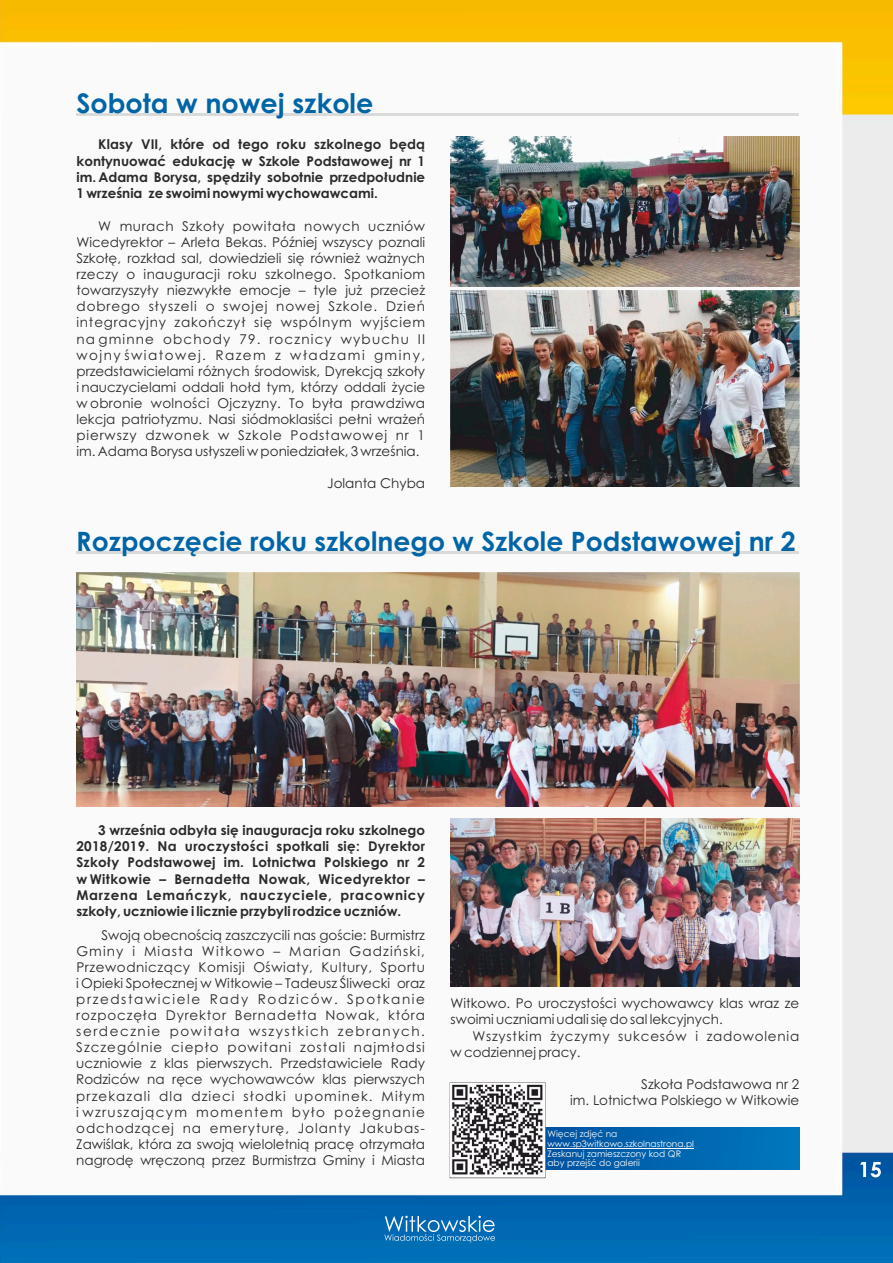
<style>
.page{position:relative;width:893px;height:1263px;background:#fff}
.page>*{position:absolute;margin:0;border:0;box-sizing:border-box;transform-origin:0 0}
.t1{font:700 27px "Century Gothic";color:#0065a7}
.t2{font:700 26.7px "Century Gothic";color:#0065a7}
.t3{font:13.5px/16px "Century Gothic";color:#2a2a29;text-align:justify}
.t4{font:700 13.5px/16.4px "Century Gothic";color:#2a2a29;text-align:justify}
.t5{font:13.5px/16px "Century Gothic";letter-spacing:.06em;color:#2a2a29}
.t6{font:9px/9.6px "Century Gothic";color:#fefefe}
</style>
<div class="page">
<img style="left:0;top:0;width:893px;height:1263px">
<svg style="left:860px;top:1162px;width:21px;height:15px"></svg>
<svg style="left:384px;top:1216px;width:111px;height:26px;background:#3386c1"></svg>
<hr style="left:77px;top:114px;width:722px;height:2px;background:#d9dada">
<hr style="left:76px;top:551px;width:723px;height:2px;background:#d9dada">
<div style="left:544px;top:1127px;width:255px;height:43px;background:linear-gradient(to right,#0053a0,#0077be)"></div>
<hr style="left:547px;top:1148px;width:147px;height:1px;background:#fefefe">
<svg style="left:449px;top:1082px;width:97px;height:96px"></svg>
<img style="left:451px;top:136px;width:348px;height:151px">
<img style="left:451px;top:290px;width:348px;height:196px">
<img style="left:451px;top:818px;width:348px;height:169px">
<img style="left:76px;top:573px;width:723px;height:234px">
<img style="left:451px;top:1084px;width:93px;height:93px">
<h1 class="t1" style="left:76px;top:93px;width:299px">Sobota w nowej szkole</h1>
<p class="t4" style="left:77px;top:138px;width:350px;text-indent:22px">Klasy VII, które od tego roku szkolnego będą kontynuować edukację w Szkole Podstawowej nr 1 im. Adama Borysa, spędziły sobotnie przedpołudnie 1 września ze swoimi nowymi wychowawcami.</p>
<p class="t3" style="left:76px;top:219px;width:350px;text-indent:22px">W murach Szkoły powitała nowych uczniów Wicedyrektor – Arleta Bekas. Później wszyscy poznali Szkołę, rozkład sal, dowiedzieli się również ważnych rzeczy o inauguracji roku szkolnego. Spotkaniom towarzyszyły niezwykłe emocje – tyle już przecież dobrego słyszeli o swojej nowej Szkole. Dzień integracyjny zakończył się wspólnym wyjściem na gminne obchody 79. rocznicy wybuchu II wojny światowej. Razem z władzami gminy, przedstawicielami różnych środowisk, Dyrekcją szkoły i nauczycielami oddali hołd tym, którzy oddali życie w obronie wolności Ojczyzny. To była prawdziwa lekcja patriotyzmu. Nasi siódmoklasiści pełni wrażeń pierwszy dzwonek w Szkole Podstawowej nr 1 im. Adama Borysa usłyszeli w poniedziałek, 3 września.</p>
<p class="t3" style="left:327px;top:477px;width:99px">Jolanta Chyba</p>
<h2 class="t2" style="left:76px;top:531px;width:721px">Rozpoczęcie roku szkolnego w Szkole Podstawowej nr 2</h2>
<p class="t4" style="left:76px;top:823px;width:350px;text-indent:22px">3 września odbyła się inauguracja roku szkolnego 2018/2019. Na uroczystości spotkali się: Dyrektor Szkoły Podstawowej im. Lotnictwa Polskiego nr 2 w Witkowie – Bernadetta Nowak, Wicedyrektor – Marzena Lemańczyk, nauczyciele, pracownicy szkoły, uczniowie i licznie przybyli rodzice uczniów.</p>
<p class="t3" style="left:76px;top:928px;width:350px;text-indent:25px">Swoją obecnością zaszczycili nas goście: Burmistrz Gminy i Miasta Witkowo – Marian Gadziński, Przewodniczący Komisji Oświaty, Kultury, Sportu i Opieki Społecznej w Witkowie – Tadeusz Śliwecki oraz przedstawiciele Rady Rodziców. Spotkanie rozpoczęła Dyrektor Bernadetta Nowak, która serdecznie powitała wszystkich zebranych.<br>Szczególnie ciepło powitani zostali najmłodsi uczniowie z klas pierwszych. Przedstawiciele Rady Rodziców na ręce wychowawców klas pierwszych przekazali dla dzieci słodki upominek. Miłym i wzruszającym momentem było pożegnanie odchodzącej na emeryturę, Jolanty Jakubas-Zawiślak, która za swoją wieloletnią pracę otrzymała nagrodę wręczoną przez Burmistrza Gminy i Miasta</p>
<p class="t3" style="left:451px;top:997px;width:350px">Witkowo. Po uroczystości wychowawcy klas wraz ze swoimi uczniami udali się do sal lekcyjnych.</p>
<p class="t5" style="left:451px;top:1029px;width:350px;text-indent:22px">Wszystkim życzymy sukcesów i zadowolenia w codziennej pracy.</p>
<p class="t3" style="left:570px;top:1077px;width:231px;text-align:right">Szkoła Podstawowa nr 2<br>im. Lotnictwa Polskiego w Witkowie</p>
<p class="t6" style="left:547px;top:1130px;width:148px">Więcej zdjęć na www.sp3witkowo.szkolnastrona.pl<br>Zeskanuj zamieszczony kod QR aby przejść do galerii</p>
</div>
